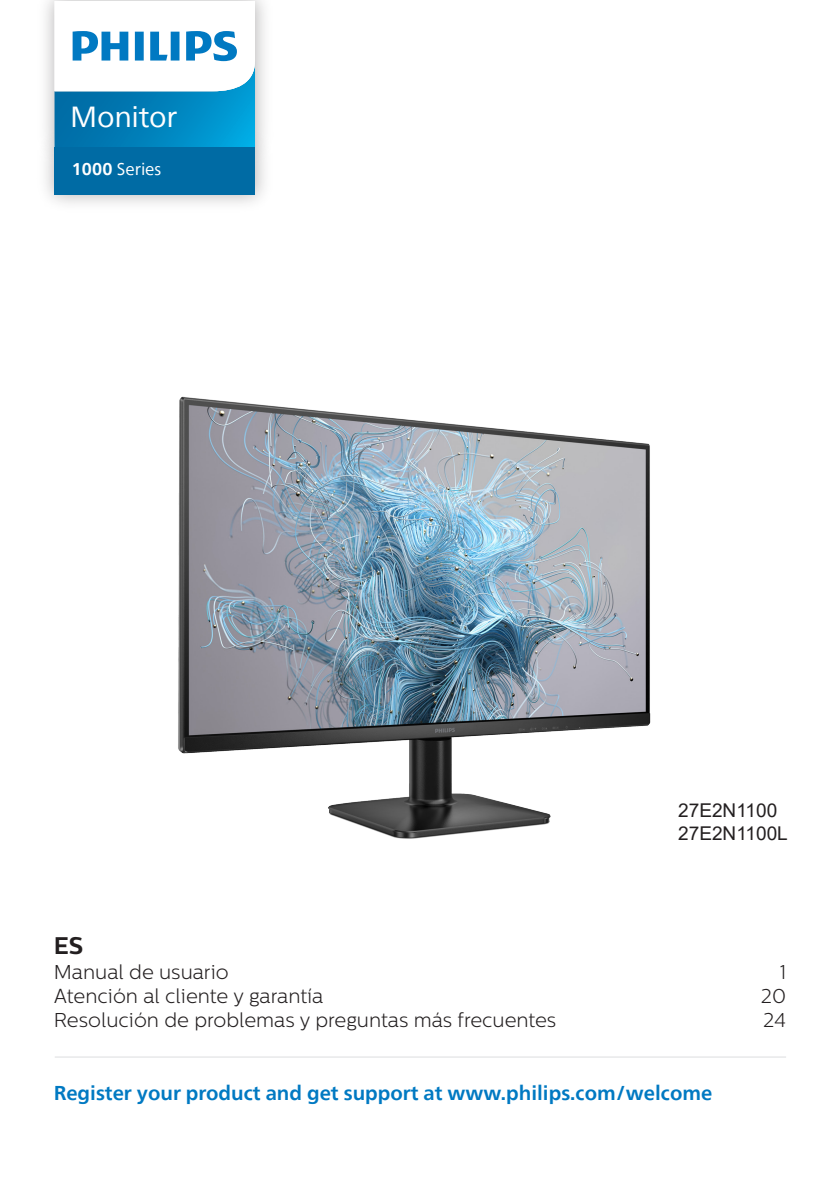
<style>
.page{position:relative;width:840px;height:1191px;background:#fff}
.page>*{position:absolute;margin:0;border:0;box-sizing:border-box;transform-origin:0 0}
.t1{font:29px "Neue Frutiger World";letter-spacing:-.01em;color:#fff}
.t2{font:700 24px "Centrale Sans";color:#231f20}
.t3{font:300 20px "Centrale Sans";color:#231f20}
.t4{font:700 20px "Neue Frutiger World";color:#0079c2}
.t5{font:19px "Arial";color:#231f20}
.t6{font:17px "Neue Frutiger World";letter-spacing:-.005em;color:#fff}
.s1{font-weight:700}
</style>
<div class="page">
<hr style="left:55px;top:1056px;width:730px;height:1px;background:#dcdddf">
<svg style="left:54px;top:1px;width:201px;height:122px"></svg>
<img style="left:41px;top:123px;width:228px;height:81px">
<div style="left:54px;top:147px;width:201px;height:47px;background:#006ba4"></div>
<img style="left:178px;top:396px;width:473px;height:443px">
<p class="t1" style="left:70px;top:94px;width:108px">Monitor</p>
<p class="t6" style="left:72px;top:156px;width:91px"><span class="s1">1000</span> Series</p>
<p class="t5" style="left:677px;top:797px;width:100px">27E2N1100</p>
<p class="t5" style="left:677px;top:820px;width:111px">27E2N1100L</p>
<p class="t2" style="left:54px;top:931px;width:31px">ES</p>
<p class="t3" style="left:54px;top:961px;width:176px">Manual de usuario</p>
<p class="t3" style="left:779px;top:961px;width:8px">1</p>
<p class="t3" style="left:54px;top:985px;width:270px">Atención al cliente y garantía</p>
<p class="t3" style="left:760px;top:985px;width:27px">20</p>
<p class="t3" style="left:54px;top:1009px;width:503px">Resolución de problemas y preguntas más frecuentes</p>
<p class="t3" style="left:762px;top:1009px;width:24px">24</p>
<p class="t4" style="left:54px;top:1075px;width:659px">Register your product and get support at www.philips.com/welcome</p>
</div>
